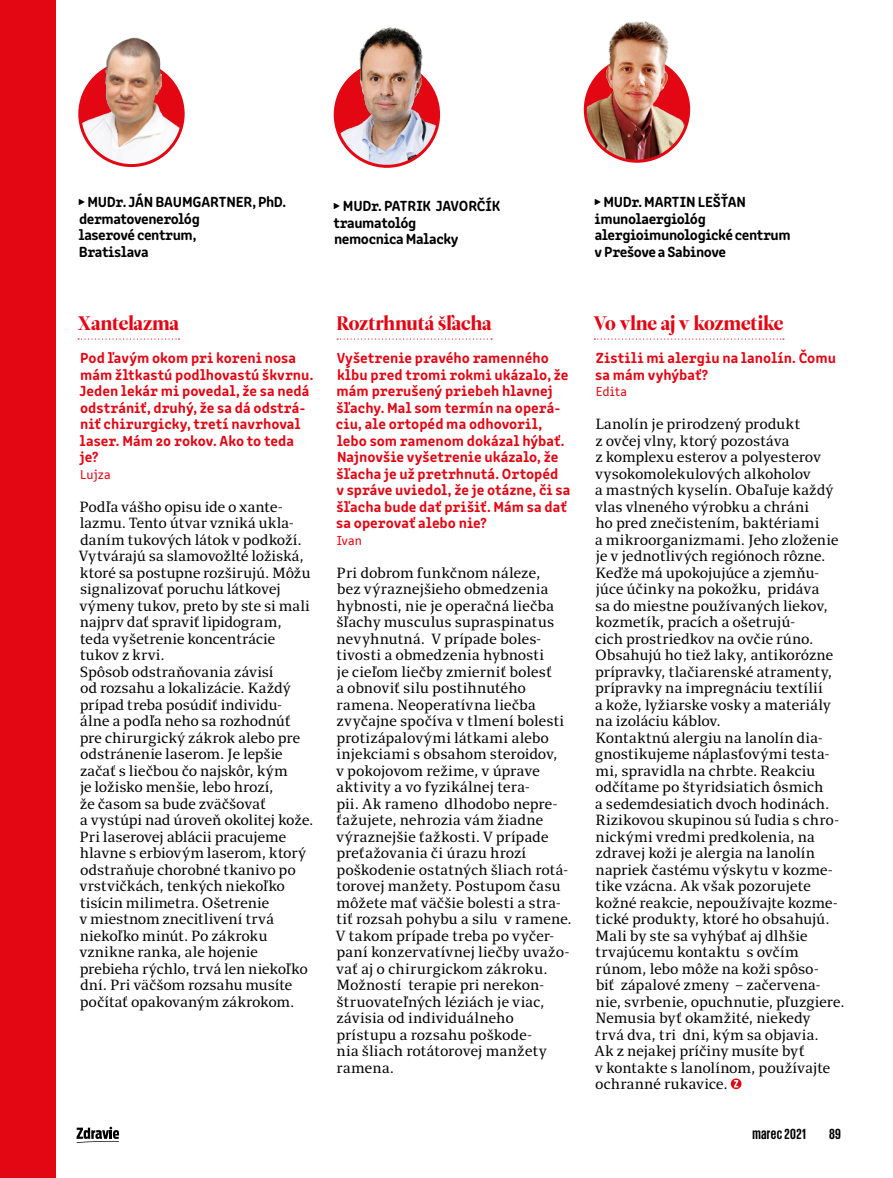
<style>
.page{position:relative;width:893px;height:1178px;background:#fff}
.page>*{position:absolute;margin:0;border:0;box-sizing:border-box;transform-origin:0 0}
.t1{font:19.5px "Leitura Display";letter-spacing:-.015em;color:#e30613}
.t2{font:15px/16.5px "Clara Serif";letter-spacing:-.01em;color:#000}
.t3{font:700 15px/16.5px "Clone Rounded Latn";letter-spacing:.005em;color:#e30613}
.t4{font:700 15px/16.5px "Clone Rounded Latn";letter-spacing:-.025em;color:#000}
.t5{font:700 15px "Giorgio Sans";letter-spacing:.03em;color:#000}
.t6{font:13.5px "Clone Rounded Latn";color:#e30613}
</style>
<div class="page">
<svg style="left:337px;top:338px;width:155px;height:2px"></svg>
<div style="left:0;top:0;width:55px;height:1178px;background:#e30613"></div>
<svg style="left:594px;top:338px;width:190px;height:2px"></svg>
<svg style="left:731px;top:1078px;width:10px;height:11px"></svg>
<img style="left:585px;top:58px;width:104px;height:103px;border-radius:52px">
<div style="left:584px;top:56px;width:106px;height:107px;border:3px solid #e30613;border-radius:50%"></div>
<svg style="left:78px;top:338px;width:102px;height:2px"></svg>
<img style="left:80px;top:62px;width:103px;height:104px;border-radius:52px">
<div style="left:78px;top:61px;width:107px;height:106px;border:3px solid #e30613;border-radius:50%"></div>
<img style="left:80px;top:37px;width:103px;height:62px">
<img style="left:588px;top:21px;width:98px;height:68px">
<img style="left:335px;top:63px;width:104px;height:103px;border-radius:52px">
<img style="left:333px;top:27px;width:108px;height:87px">
<svg style="left:77px;top:1127px;width:42px;height:16px"></svg>
<p class="t4" style="left:78px;top:192px;width:210px">▶ MUDr. JÁN BAUMGARTNER, PhD. dermatovenerológ<br>laserové centrum,<br>Bratislava</p>
<p class="t4" style="left:333px;top:197px;width:169px">▶ MUDr. PATRIK JAVORČÍK traumatológ<br>nemocnica Malacky</p>
<p class="t4" style="left:594px;top:192px;width:199px">▶ MUDr. MARTIN LEŠŤAN imunolaergiológ alergioimunologické centrum v Prešove a Sabinove</p>
<h1 class="t1" style="left:78px;top:312px;width:103px">Xantelazma</h1>
<p class="t3" style="left:80px;top:348px;width:235px">Pod ľavým okom pri koreni nosa mám žltkastú podlhovastú škvrnu.<br>Jeden lekár mi povedal, že sa nedá odstrániť, druhý, že sa dá odstrá&shy;niť chirurgicky, tretí navrhoval laser. Mám 20 rokov. Ako to teda je?</p>
<p class="t6" style="left:80px;top:464px;width:32px">Lujza</p>
<p class="t2" style="left:79px;top:498px;width:236px">Podľa vášho opisu ide o xante&shy;lazmu. Tento útvar vzniká ukla&shy;daním tukových látok v podkoží.<br>Vytvárajú sa slamovožlté ložiská, ktoré sa postupne rozširujú. Môžu signalizovať poruchu látkovej výmeny tukov, preto by ste si mali najprv dať spraviť lipidogram, teda vyšetrenie koncentrácie tukov z krvi.<br>Spôsob odstraňovania závisí<br>od rozsahu a lokalizácie. Každý prípad treba posúdiť individu&shy;álne a podľa neho sa rozhodnúť pre chirurgický zákrok alebo pre odstránenie laserom. Je lepšie začať s liečbou čo najskôr, kým<br>je ložisko menšie, lebo hrozí,<br>že časom sa bude zväčšovať<br>a vystúpi nad úroveň okolitej kože.<br>Pri laserovej ablácii pracujeme hlavne s erbiovým laserom, ktorý odstraňuje chorobné tkanivo po vrstvičkách, tenkých niekoľko tisícin milimetra. Ošetrenie<br>v miestnom znecitlivení trvá niekoľko minút. Po zákroku vznikne ranka, ale hojenie prebieha rýchlo, trvá len niekoľko dní. Pri väčšom rozsahu musíte počítať opakovaným zákrokom.</p>
<h1 class="t1" style="left:337px;top:312px;width:157px">Roztrhnutá šľacha</h1>
<p class="t3" style="left:336px;top:348px;width:236px">Vyšetrenie pravého ramenného kĺbu pred tromi rokmi ukázalo, že mám prerušený priebeh hlavnej šľachy. Mal som termín na operá&shy;ciu, ale ortopéd ma odhovoril, lebo som ramenom dokázal hýbať.<br>Najnovšie vyšetrenie ukázalo, že šľacha je už pretrhnutá. Ortopéd<br>v správe uviedol, že je otázne, či sa šľacha bude dať prišiť. Mám sa dať sa operovať alebo nie?</p>
<p class="t6" style="left:337px;top:530px;width:27px">Ivan</p>
<p class="t2" style="left:336px;top:564px;width:238px">Pri dobrom funkčnom náleze,<br>bez výraznejšieho obmedzenia hybnosti, nie je operačná liečba šľachy musculus supraspinatus nevyhnutná. V prípade boles&shy;tivosti a obmedzenia hybnosti<br>je cieľom liečby zmierniť bolesť<br>a obnoviť silu postihnutého ramena. Neoperatívna liečba zvyčajne spočíva v tlmení bolesti protizápalovými látkami alebo injekciami s obsahom steroidov,<br>v pokojovom režime, v úprave aktivity a vo fyzikálnej tera-<br>pii. Ak rameno dlhodobo nepre&shy;ťažujete, nehrozia vám žiadne výraznejšie ťažkosti. V prípade preťažovania či úrazu hrozí poškodenie ostatných šliach rotá&shy;torovej manžety. Postupom času môžete mať väčšie bolesti a stra&shy;tiť rozsah pohybu a silu v ramene.<br>V takom prípade treba po vyčer&shy;paní konzervatívnej liečby uvažo&shy;vať aj o chirurgickom zákroku.<br>Možností terapie pri nerekon&shy;štruovateľných léziách je viac, závisia od individuálneho prístupu a rozsahu poškode-<br>nia šliach rotátorovej manžety ramena.</p>
<h1 class="t1" style="left:594px;top:312px;width:191px">Vo vlne aj v kozmetike</h1>
<p class="t3" style="left:595px;top:348px;width:242px">Zistili mi alergiu na lanolín. Čomu sa mám vyhýbať?</p>
<p class="t6" style="left:596px;top:381px;width:33px">Edita</p>
<p class="t2" style="left:594px;top:416px;width:252px">Lanolín je prirodzený produkt<br>z ovčej vlny, ktorý pozostáva<br>z komplexu esterov a polyesterov vysokomolekulových alkoholov<br>a mastných kyselín. Obaľuje každý vlas vlneného výrobku a chráni<br>ho pred znečistením, baktériami<br>a mikroorganizmami. Jeho zloženie je v jednotlivých regiónoch rôzne.<br>Keďže má upokojujúce a zjemňu&shy;júce účinky na pokožku, pridáva<br>sa do miestne používaných liekov, kozmetík, pracích a ošetrujú-<br>cich prostriedkov na ovčie rúno.<br>Obsahujú ho tiež laky, antikorózne prípravky, tlačiarenské atramenty, prípravky na impregnáciu textílií<br>a kože, lyžiarske vosky a materiály na izoláciu káblov.<br>Kontaktnú alergiu na lanolín dia&shy;gnostikujeme náplasťovými testa&shy;mi, spravidla na chrbte. Reakciu odčítame po štyridsiatich ôsmich<br>a sedemdesiatich dvoch hodinách.<br>Rizikovou skupinou sú ľudia s chro&shy;nickými vredmi predkolenia, na zdravej koži je alergia na lanolín napriek častému výskytu v kozme&shy;tike vzácna. Ak však pozorujete kožné reakcie, nepoužívajte kozme&shy;tické produkty, ktoré ho obsahujú.<br>Mali by ste sa vyhýbať aj dlhšie trvajúcemu kontaktu s ovčím rúnom, lebo môže na koži spôso-<br>biť zápalové zmeny – začervena&shy;nie, svrbenie, opuchnutie, pľuzgiere.<br>Nemusia byť okamžité, niekedy<br>trvá dva, tri dni, kým sa objavia.<br>Ak z nejakej príčiny musíte byť<br>v kontakte s lanolínom, používajte ochranné rukavice.</p>
<p class="t5" style="left:752px;top:1126px;width:55px">marec 2021</p>
<p class="t5" style="left:829px;top:1126px;width:13px">89</p>
</div>
